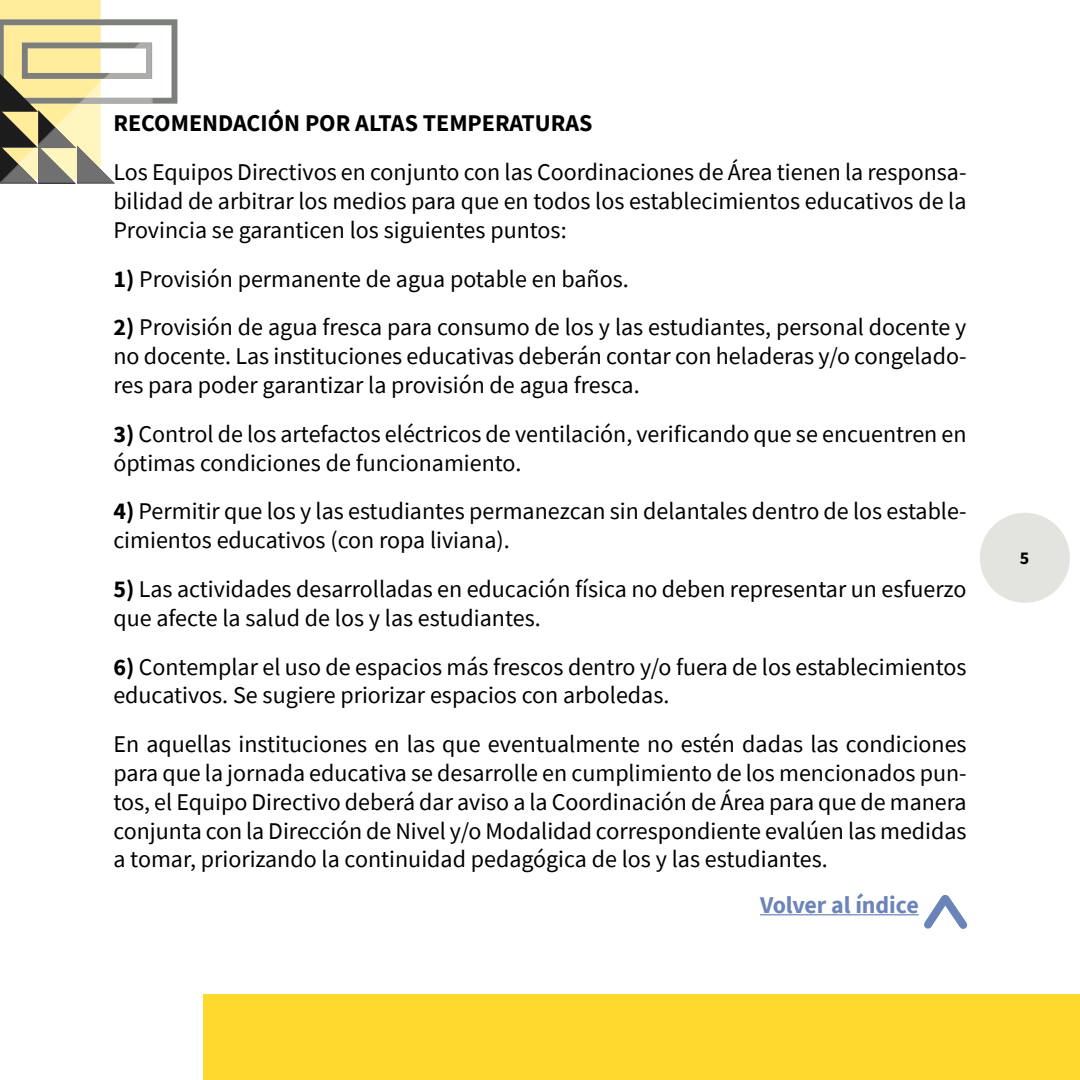
<style>
.page{position:relative;width:1080px;height:1080px;background:#fff}
.page>*{position:absolute;margin:0;border:0;box-sizing:border-box;transform-origin:0 0}
.t1{font:24px/28.8px "Source Sans Pro";color:#000}
.t2{font:700 24px "Source Sans Pro";color:#000}
.t3{font:700 24px "Source Sans Pro";letter-spacing:-.005em;color:#6b84b9}
.t4{font:18px "Source Sans Variable";color:#000}
.s1{font-weight:700}
</style>
<div class="page">
<svg style="left:0;top:0;width:177px;height:184px"></svg>
<div style="left:203px;top:995px;width:877px;height:85px;background:#ffd92b"></div>
<div style="left:980px;top:513px;width:90px;height:90px;background:#e3e3e0;border-radius:50%"></div>
<hr style="left:760px;top:914px;width:159px;height:1px;background:#6b84b9">
<svg style="left:917px;top:895px;width:51px;height:34px"></svg>
<p class="t2" style="left:113px;top:107px;width:481px">RECOMENDACIÓN POR ALTAS TEMPERATURAS</p>
<p class="t1" style="left:113px;top:158px;width:855px;text-align:justify">Los Equipos Directivos en conjunto con las Coordinaciones de Área tienen la responsa&shy;bilidad de arbitrar los medios para que en todos los establecimientos educativos de la Provincia se garanticen los siguientes puntos:</p>
<p class="t1" style="left:113px;top:264px;width:517px"><span class="s1">1)</span> Provisión permanente de agua potable en baños.</p>
<p class="t1" style="left:113px;top:313px;width:855px;text-align:justify"><span class="s1">2)</span> Provisión de agua fresca para consumo de los y las estudiantes, personal docente y no docente. Las instituciones educativas deberán contar con heladeras y/o congelado&shy;res para poder garantizar la provisión de agua fresca.</p>
<p class="t1" style="left:113px;top:419px;width:855px"><span class="s1">3)</span> Control de los artefactos eléctricos de ventilación, verificando que se encuentren en óptimas condiciones de funcionamiento.</p>
<p class="t1" style="left:113px;top:497px;width:855px"><span class="s1">4)</span> Permitir que los y las estudiantes permanezcan sin delantales dentro de los estable&shy;cimientos educativos (con ropa liviana).</p>
<p class="t1" style="left:113px;top:574px;width:855px"><span class="s1">5)</span> Las actividades desarrolladas en educación física no deben representar un esfuerzo que afecte la salud de los y las estudiantes.</p>
<p class="t1" style="left:113px;top:652px;width:855px"><span class="s1">6)</span> Contemplar el uso de espacios más frescos dentro y/o fuera de los establecimientos educativos. Se sugiere priorizar espacios con arboledas.</p>
<p class="t1" style="left:113px;top:730px;width:855px;text-align:justify">En aquellas instituciones en las que eventualmente no estén dadas las condiciones para que la jornada educativa se desarrolle en cumplimiento de los mencionados pun&shy;tos, el Equipo Directivo deberá dar aviso a la Coordinación de Área para que de manera conjunta con la Dirección de Nivel y/o Modalidad correspondiente evalúen las medidas a tomar, priorizando la continuidad pedagógica de los y las estudiantes.</p>
<p class="t3" style="left:760px;top:889px;width:160px">Volver al índice</p>
<p class="t4" style="left:1020px;top:547px;width:11px">5</p>
</div>
